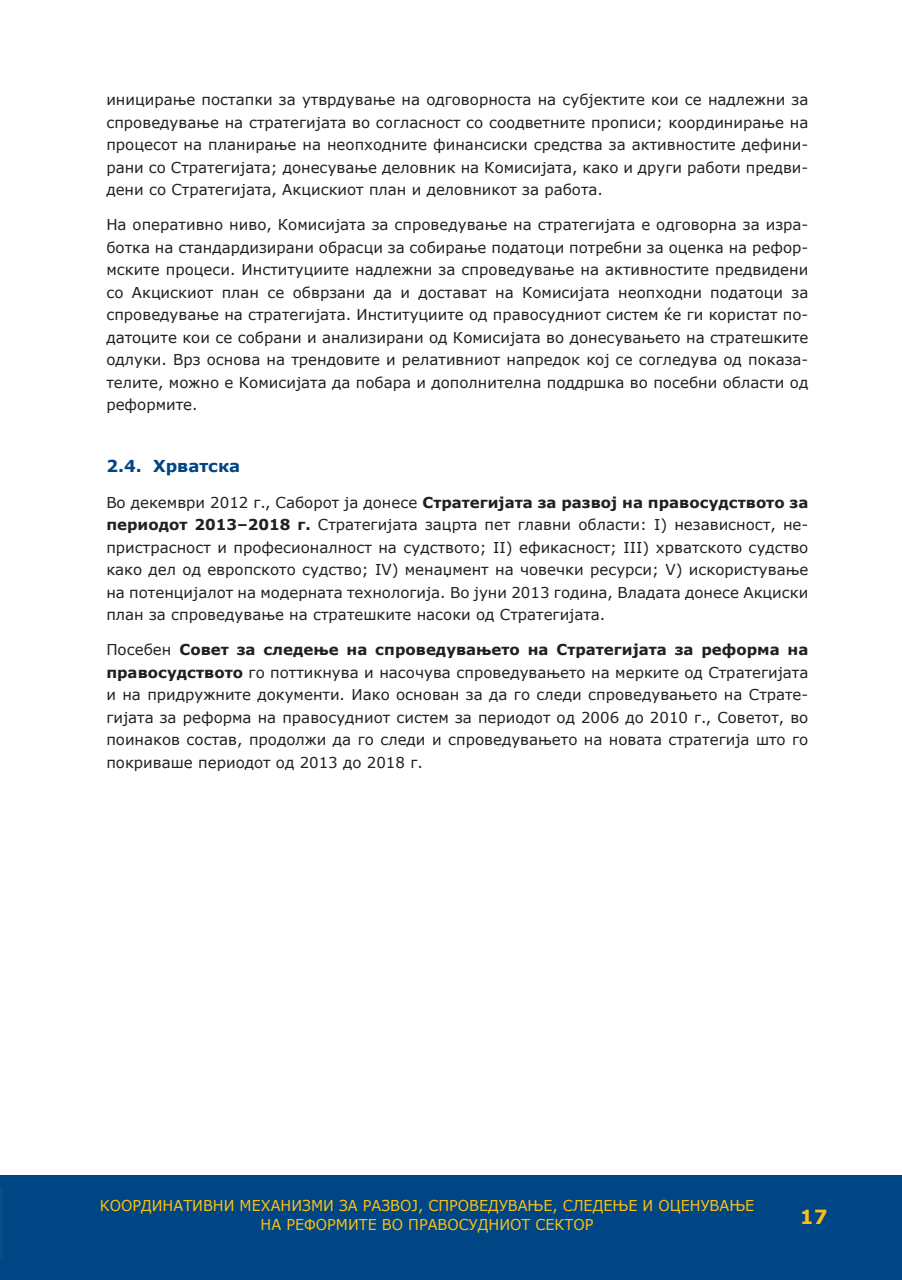
<style>
.page{position:relative;width:902px;height:1280px;background:#fff}
.page>*{position:absolute;margin:0;border:0;box-sizing:border-box;transform-origin:0 0}
.t1{font:700 19.5px "Verdana";color:#fcc011}
.t2{font:700 16.5px "Verdana";color:#004684}
.t3{font:15px/22.5px "Verdana";color:#231f20;text-align:justify}
.t4{font:15px/19.5px "Verdana";color:#fcc011;text-align:center;scale:.96 1}
.s1{font-weight:700}
</style>
<div class="page">
<div style="left:1px;top:1175px;width:900px;height:105px;background:#004684"></div>
<hr style="left:0;top:1175px;width:1px;height:105px;background:#004684">
<hr style="left:0;top:1187px;width:3px;height:72px;background:#11457b">
<hr style="left:0;top:1188px;width:3px;height:71px;background:#094d8b">
<p class="t3" style="left:106px;top:88px;width:703px">иницирање постапки за утврдување на одговорноста на субјектите кои се надлежни за спроведување на стратегијата во согласност со соодветните прописи; координирање на процесот на планирање на неопходните финансиски средства за активностите дефини&shy;рани со Стратегијата; донесување деловник на Комисијата, како и други работи предви&shy;дени со Стратегијата, Акцискиот план и деловникот за работа.</p>
<p class="t3" style="left:106px;top:213px;width:703px">На оперативно ниво, Комисијата за спроведување на стратегијата е одговорна за изра&shy;ботка на стандардизирани обрасци за собирање податоци потребни за оценка на рефор&shy;мските процеси. Институциите надлежни за спроведување на активностите предвидени со Акцискиот план се обврзани да и достават на Комисијата неопходни податоци за спроведување на стратегијата. Институциите од правосудниот систем ќе ги користат по&shy;датоците кои се собрани и анализирани од Комисијата во донесувањето на стратешките одлуки. Врз основа на трендовите и релативниот напредок кој се согледува од показа&shy;телите, можно е Комисијата да побара и дополнителна поддршка во посебни области од реформите.</p>
<p class="t2" style="left:106px;top:455px;width:135px">2.4. Хрватска</p>
<p class="t3" style="left:106px;top:491px;width:703px">Во декември 2012 г., Саборот ја донесе <span class="s1">Стратегијата за развој на правосудството за периодот 2013–2018 г.</span> Стратегијата зацрта пет главни области: I) независност, не&shy;пристрасност и професионалност на судството; II) ефикасност; III) хрватското судство како дел од европското судство; IV) менаџмент на човечки ресурси; V) искористување на потенцијалот на модерната технологија. Во јуни 2013 година, Владата донесе Акциски план за спроведување на стратешките насоки од Стратегијата.</p>
<p class="t3" style="left:106px;top:638px;width:703px">Посебен <span class="s1">Совет за следење на спроведувањето на Стратегијата за реформа на правосудството</span> го поттикнува и насочува спроведувањето на мерките од Стратегијата и на придружните документи. Иако основан за да го следи спроведувањето на Страте&shy;гијата за реформа на правосудниот систем за периодот од 2006 до 2010 г., Советот, во поинаков состав, продолжи да го следи и спроведувањето на новата стратегија што го покриваше периодот од 2013 до 2018 г.</p>
<p class="t4" style="left:100px;top:1195px;width:683px">Kоординативни механизми за развој, спроведување, следење и оценување на реформите во правосудниот сектор</p>
<h1 class="t1" style="left:799px;top:1203px;width:29px">17</h1>
</div>
